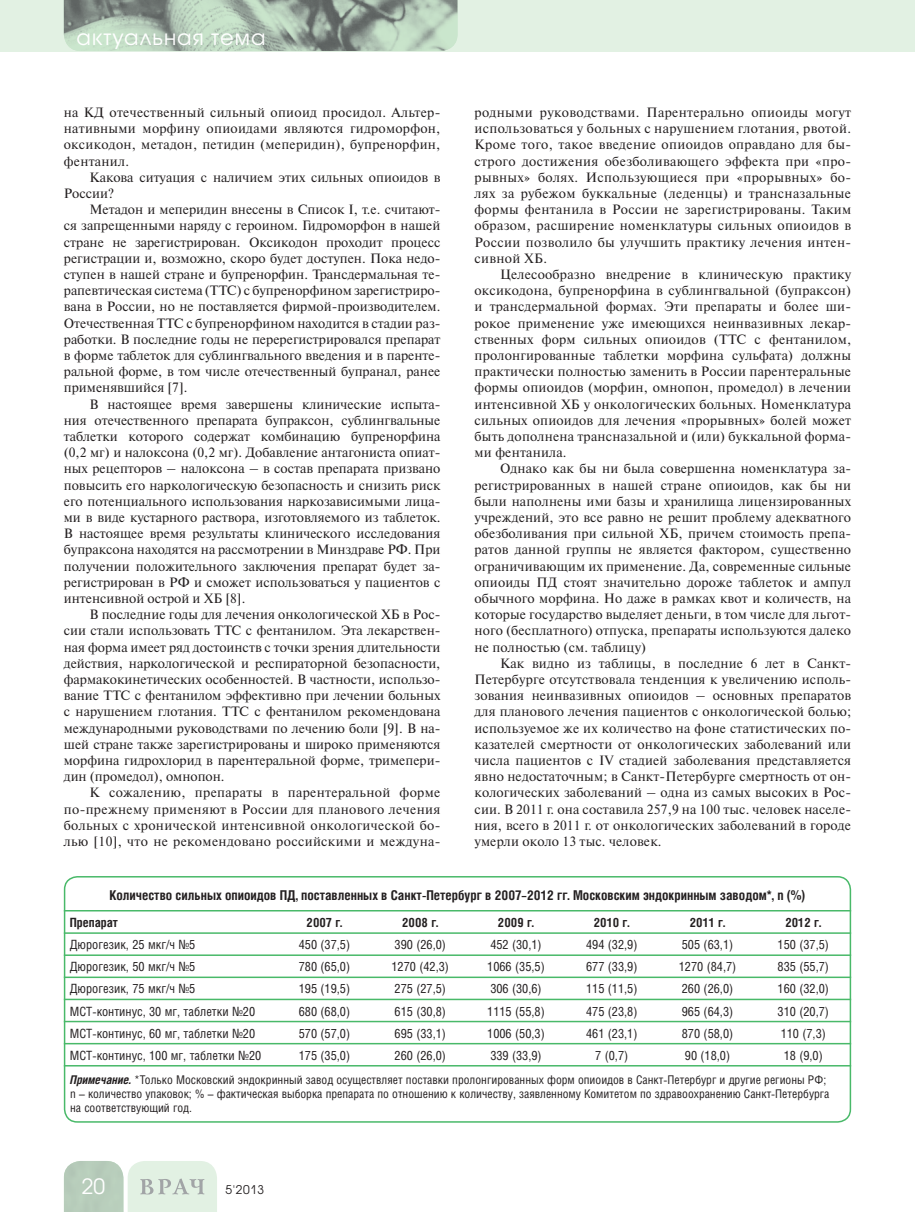
<style>
.page{position:relative;width:915px;height:1212px;background:#fff}
.page>*{position:absolute;margin:0;border:0;box-sizing:border-box;transform-origin:0 0}
.t1{font:21px "Avant Garde Gothic C";letter-spacing:.05em;color:#fff}
.t2{font:13.5px/16.2px "Newton C";letter-spacing:.01em;color:#231f20;text-align:justify}
.t3{font:700 13.5px "Helios Cond";color:#231f20}
.t4{font:12.75px "Helios Cond";color:#231f20}
.t5{font:700 12.75px "Helios Cond";color:#231f20}
.t6{font:12px/14.4px "Helios Cond";color:#231f20}
.t7{font:12px "Avant Garde Gothic C";color:#231f20}
.s1{font-weight:700;font-style:italic}
</style>
<div class="page">
<div style="left:0;top:0;width:914px;height:51px;background:#e2f1e3"></div>
<svg style="left:64px;top:1161px;width:153px;height:51px;background:#d0e0d2"></svg>
<img style="left:64px;top:0;width:393px;height:51px">
<div style="left:64px;top:876px;width:786px;height:247px;border:2px solid #49b969;border-radius:13px"></div>
<hr style="left:64px;top:910px;width:786px;height:1px;background:#49b969">
<hr style="left:64px;top:932px;width:786px;height:2px;background:#49b969">
<hr style="left:64px;top:954px;width:786px;height:2px;background:#49b969">
<hr style="left:64px;top:976px;width:786px;height:2px;background:#49b969">
<hr style="left:64px;top:999px;width:786px;height:1px;background:#49b969">
<hr style="left:64px;top:1021px;width:786px;height:1px;background:#49b969">
<hr style="left:64px;top:1043px;width:786px;height:1px;background:#49b969">
<hr style="left:64px;top:1065px;width:786px;height:1px;background:#49b969">
<h1 class="t1" style="left:77px;top:27px;width:190px">актуальная тема</h1>
<p class="t2" style="left:64px;top:106px;width:378px">на КД отечественный сильный опиоид просидол. Альтер&shy;нативными морфину опиоидами являются гидроморфон, оксикодон, метадон, петидин (меперидин), бупренорфин, фентанил.</p>
<p class="t2" style="left:64px;top:170px;width:378px;text-indent:26px">Какова ситуация с наличием этих сильных опиоидов в<br>России?</p>
<p class="t2" style="left:64px;top:203px;width:378px;text-indent:26px">Метадон и меперидин внесены в Список I, т.е. считают&shy;ся запрещенными наряду с героином. Гидроморфон в нашей стране не зарегистрирован. Оксикодон проходит процесс регистрации и, возможно, скоро будет доступен. Пока недо&shy;ступен в нашей стране и бупренорфин. Трансдермальная те&shy;рапевтическая система (ТТС) с бупренорфином зарегистриро&shy;вана в России, но не поставляется фирмой-производителем.<br>Отечественная ТТС с бупренорфином находится в стадии раз&shy;работки. В последние годы не перерегистрировался препарат в форме таблеток для сублингвального введения и в паренте&shy;ральной форме, в том числе отечественный бупранал, ранее применявшийся [7].</p>
<p class="t2" style="left:64px;top:397px;width:378px;text-indent:26px">В настоящее время завершены клинические испыта&shy;ния отечественного препарата бупраксон, сублингвальные таблетки которого содержат комбинацию бупренорфина (0,2 мг) и налоксона (0,2 мг). Добавление антагониста опиат&shy;ных рецепторов – налоксона – в состав препарата призвано повысить его наркологическую безопасность и снизить риск его потенциального использования наркозависимыми лица&shy;ми в виде кустарного раствора, изготовляемого из таблеток.<br>В настоящее время результаты клинического исследования бупраксона находятся на рассмотрении в Минздраве РФ. При получении положительного заключения препарат будет за&shy;регистрирован в РФ и сможет использоваться у пациентов с интенсивной острой и ХБ [8].</p>
<p class="t2" style="left:64px;top:608px;width:378px;text-indent:26px">В последние годы для лечения онкологической ХБ в Рос&shy;сии стали использовать ТТС с фентанилом. Эта лекарствен&shy;ная форма имеет ряд достоинств с точки зрения длительности действия, наркологической и респираторной безопасности, фармакокинетических особенностей. В частности, использо&shy;вание ТТС с фентанилом эффективно при лечении больных с нарушением глотания. ТТС с фентанилом рекомендована международными руководствами по лечению боли [9]. В на&shy;шей стране также зарегистрированы и широко применяются морфина гидрохлорид в парентеральной форме, тримепери&shy;дин (промедол), омнопон.</p>
<p class="t2" style="left:64px;top:786px;width:378px;text-indent:26px">К сожалению, препараты в парентеральной форме по-прежнему применяют в России для планового лечения больных с хронической интенсивной онкологической бо&shy;лью [10], что не рекомендовано российскими и междуна-</p>
<p class="t2" style="left:474px;top:106px;width:378px">родными руководствами. Парентерально опиоиды могут использоваться у больных с нарушением глотания, рвотой.<br>Кроме того, такое введение опиоидов оправдано для бы&shy;строго достижения обезболивающего эффекта при «про&shy;рывных» болях. Использующиеся при «прорывных» бо&shy;лях за рубежом буккальные (леденцы) и трансназальные формы фентанила в России не зарегистрированы. Таким образом, расширение номенклатуры сильных опиоидов в России позволило бы улучшить практику лечения интен&shy;сивной ХБ.</p>
<p class="t2" style="left:474px;top:268px;width:378px;text-indent:26px">Целесообразно внедрение в клиническую практику оксикодона, бупренорфина в сублингвальной (бупраксон) и трансдермальной формах. Эти препараты и более ши&shy;рокое применение уже имеющихся неинвазивных лекар&shy;ственных форм сильных опиоидов (ТТС с фентанилом, пролонгированные таблетки морфина сульфата) должны практически полностью заменить в России парентеральные формы опиоидов (морфин, омнопон, промедол) в лечении интенсивной ХБ у онкологических больных. Номенклатура сильных опиоидов для лечения «прорывных» болей может быть дополнена трансназальной и (или) буккальной форма&shy;ми фентанила.</p>
<p class="t2" style="left:474px;top:462px;width:378px;text-indent:26px">Однако как бы ни была совершенна номенклатура за&shy;регистрированных в нашей стране опиоидов, как бы ни были наполнены ими базы и хранилища лицензированных учреждений, это все равно не решит проблему адекватного обезболивания при сильной ХБ, причем стоимость препа&shy;ратов данной группы не является фактором, существенно ограничивающим их применение. Да, современные сильные опиоиды ПД стоят значительно дороже таблеток и ампул обычного морфина. Но даже в рамках квот и количеств, на которые государство выделяет деньги, в том числе для льгот&shy;ного (бесплатного) отпуска, препараты используются далеко не полностью (см. таблицу)</p>
<p class="t2" style="left:474px;top:656px;width:378px;text-indent:26px">Как видно из таблицы, в последние 6 лет в Санкт-Петербурге отсутствовала тенденция к увеличению исполь&shy;зования неинвазивных опиоидов – основных препаратов для планового лечения пациентов с онкологической болью; используемое же их количество на фоне статистических по&shy;казателей смертности от онкологических заболеваний или числа пациентов с IV стадией заболевания представляется явно недостаточным; в Санкт-Петербурге смертность от он&shy;кологических заболеваний – одна из самых высоких в Рос&shy;сии. В 2011 г. она составила 257,9 на 100 тыс. человек населе&shy;ния, всего в 2011 г. от онкологических заболеваний в городе умерли около 13 тыс. человек.</p>
<p class="t3" style="left:109px;top:890px;width:697px">Количество сильных опиоидов ПД, поставленных в Санкт-Петербург в 2007–2012 гг. Московским эндокринным заводом*, n (%)</p>
<p class="t5" style="left:70px;top:917px;width:50px">Препарат</p>
<p class="t5" style="left:306px;top:917px;width:37px">2007 г.</p>
<p class="t5" style="left:402px;top:917px;width:38px">2008 г.</p>
<p class="t5" style="left:498px;top:917px;width:38px">2009 г.</p>
<p class="t5" style="left:593px;top:917px;width:37px">2010 г.</p>
<p class="t5" style="left:689px;top:917px;width:37px">2011 г.</p>
<p class="t5" style="left:785px;top:917px;width:37px">2012 г.</p>
<p class="t4" style="left:70px;top:940px;width:127px">Дюрогезик, 25 мкг/ч №5</p>
<p class="t4" style="left:299px;top:940px;width:53px">450 (37,5)</p>
<p class="t4" style="left:394px;top:940px;width:53px">390 (26,0)</p>
<p class="t4" style="left:490px;top:940px;width:53px">452 (30,1)</p>
<p class="t4" style="left:586px;top:940px;width:53px">494 (32,9)</p>
<p class="t4" style="left:681px;top:940px;width:53px">505 (63,1)</p>
<p class="t4" style="left:777px;top:940px;width:53px">150 (37,5)</p>
<p class="t4" style="left:70px;top:962px;width:127px">Дюрогезик, 50 мкг/ч №5</p>
<p class="t4" style="left:299px;top:962px;width:53px">780 (65,0)</p>
<p class="t4" style="left:391px;top:962px;width:59px">1270 (42,3)</p>
<p class="t4" style="left:487px;top:962px;width:59px">1066 (35,5)</p>
<p class="t4" style="left:586px;top:962px;width:53px">677 (33,9)</p>
<p class="t4" style="left:678px;top:962px;width:59px">1270 (84,7)</p>
<p class="t4" style="left:777px;top:962px;width:53px">835 (55,7)</p>
<p class="t4" style="left:70px;top:984px;width:127px">Дюрогезик, 75 мкг/ч №5</p>
<p class="t4" style="left:299px;top:984px;width:53px">195 (19,5)</p>
<p class="t4" style="left:394px;top:984px;width:53px">275 (27,5)</p>
<p class="t4" style="left:490px;top:984px;width:53px">306 (30,6)</p>
<p class="t4" style="left:586px;top:984px;width:53px">115 (11,5)</p>
<p class="t4" style="left:681px;top:984px;width:53px">260 (26,0)</p>
<p class="t4" style="left:777px;top:984px;width:53px">160 (32,0)</p>
<p class="t4" style="left:70px;top:1006px;width:187px">МСТ-континус, 30 мг, таблетки №20</p>
<p class="t4" style="left:299px;top:1006px;width:53px">680 (68,0)</p>
<p class="t4" style="left:394px;top:1006px;width:53px">615 (30,8)</p>
<p class="t4" style="left:487px;top:1006px;width:59px">1115 (55,8)</p>
<p class="t4" style="left:586px;top:1006px;width:53px">475 (23,8)</p>
<p class="t4" style="left:681px;top:1006px;width:53px">965 (64,3)</p>
<p class="t4" style="left:777px;top:1006px;width:53px">310 (20,7)</p>
<p class="t4" style="left:70px;top:1028px;width:187px">МСТ-континус, 60 мг, таблетки №20</p>
<p class="t4" style="left:299px;top:1028px;width:53px">570 (57,0)</p>
<p class="t4" style="left:394px;top:1028px;width:53px">695 (33,1)</p>
<p class="t4" style="left:487px;top:1028px;width:59px">1006 (50,3)</p>
<p class="t4" style="left:586px;top:1028px;width:53px">461 (23,1)</p>
<p class="t4" style="left:681px;top:1028px;width:53px">870 (58,0)</p>
<p class="t4" style="left:780px;top:1028px;width:47px">110 (7,3)</p>
<p class="t4" style="left:70px;top:1050px;width:193px">МСТ-континус, 100 мг, таблетки №20</p>
<p class="t4" style="left:299px;top:1050px;width:53px">175 (35,0)</p>
<p class="t4" style="left:394px;top:1050px;width:53px">260 (26,0)</p>
<p class="t4" style="left:490px;top:1050px;width:53px">339 (33,9)</p>
<p class="t4" style="left:595px;top:1050px;width:34px">7 (0,7)</p>
<p class="t4" style="left:684px;top:1050px;width:47px">90 (18,0)</p>
<p class="t4" style="left:783px;top:1050px;width:41px">18 (9,0)</p>
<p class="t6" style="left:70px;top:1073px;width:760px"><span class="s1">Примечание.</span> *Только Московский эндокринный завод осуществляет поставки пролонгированных форм опиоидов в Санкт-Петербург и другие регионы РФ; n – количество упаковок; % – фактическая выборка препарата по отношению к количеству, заявленному Комитетом по здравоохранению Санкт-Петербурга на соответствующий год.</p>
<h1 class="t1" style="left:82px;top:1177px;width:25px">20</h1>
<p class="t7" style="left:225px;top:1184px;width:40px">5'2013</p>
</div>
